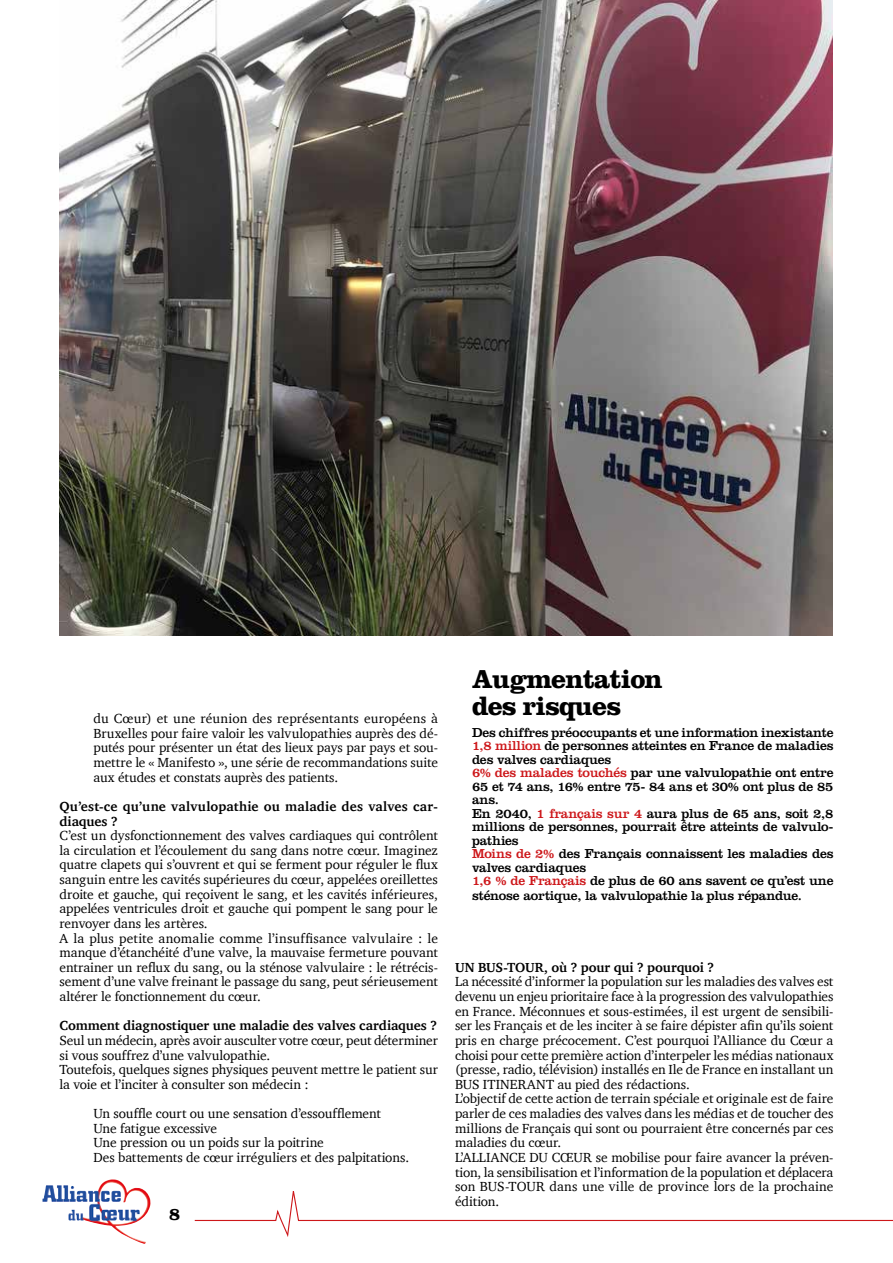
<style>
.page{position:relative;width:893px;height:1263px;background:#fff}
.page>*{position:absolute;margin:0;border:0;box-sizing:border-box;transform-origin:0 0}
.t1{font:700 27px/27px "Clarendon";letter-spacing:-.03em;color:#000}
.t2{font:700 18px "Clarendon";color:#000}
.t3{font:13.5px/14.5px "Charter";letter-spacing:-.005em;color:#000}
.t4{font:13.5px/13.6px "Clarendon";letter-spacing:-.01em;color:#000}
.t5{font:700 13.5px/14.5px "Charter";letter-spacing:.005em;color:#000}
.t6{font:700 13.5px "Charter";letter-spacing:-.015em;color:#000}
.s1{color:#cd171a}
</style>
<div class="page">
<img style="left:76px;top:1179px;width:75px;height:65px">
<img style="left:60px;top:0;width:773px;height:635px">
<svg style="left:194px;top:1191px;width:699px;height:46px"></svg>
<p class="t3" style="left:94px;top:711px;width:346px;text-align:justify">du Cœur) et une réunion des représentants européens à Bruxelles pour faire valoir les valvulopathies auprès des dé&shy;putés pour présenter un état des lieux pays par pays et sou&shy;mettre le « Manifesto », une série de recommandations suite aux études et constats auprès des patients.</p>
<p class="t5" style="left:60px;top:799px;width:380px">Qu’est-ce qu’une valvulopathie ou maladie des valves car&shy;diaques ?</p>
<p class="t3" style="left:60px;top:828px;width:380px">C’est un dysfonctionnement des valves cardiaques qui contrôlent la circulation et l’écoulement du sang dans notre cœur. Imaginez quatre clapets qui s’ouvrent et qui se ferment pour réguler le flux sanguin entre les cavités supérieures du cœur, appelées oreillettes droite et gauche, qui reçoivent le sang, et les cavités inférieures, appelées ventricules droit et gauche qui pompent le sang pour le renvoyer dans les artères.<br>A la plus petite anomalie comme l’insuffisance valvulaire : le manque d’étanchéité d’une valve, la mauvaise fermeture pouvant entrainer un reflux du sang, ou la sténose valvulaire : le rétrécis&shy;sement d’une valve freinant le passage du sang, peut sérieusement altérer le fonctionnement du cœur.</p>
<p class="t5" style="left:60px;top:1018px;width:379px">Comment diagnostiquer une maladie des valves cardiaques ?</p>
<p class="t3" style="left:60px;top:1033px;width:380px">Seul un médecin, après avoir ausculter votre cœur, peut déterminer si vous souffrez d’une valvulopathie.<br>Toutefois, quelques signes physiques peuvent mettre le patient sur la voie et l’inciter à consulter son médecin :</p>
<p class="t3" style="left:94px;top:1106px;width:317px">Un souffle court ou une sensation d’essoufflement<br>Une fatigue excessive<br>Une pression ou un poids sur la poitrine<br>Des battements de cœur irréguliers et des palpitations.</p>
<h2 class="t2" style="left:169px;top:1203px;width:12px">8</h2>
<h1 class="t1" style="left:472px;top:665px;width:192px">Augmentation des risques</h1>
<p class="t4" style="left:472px;top:725px;width:363px">Des chiffres préoccupants et une information inexistante <span class="s1">1,8 million</span> de personnes atteintes en France de maladies des valves cardiaques<br><span class="s1">6% des malades touchés</span> par une valvulopathie ont entre 65 et 74 ans, 16% entre 75- 84 ans et 30% ont plus de 85 ans.<br>En 2040, <span class="s1">1 français sur 4</span> aura plus de 65 ans, soit 2,8 millions de personnes, pourrait être atteints de valvulo&shy;pathies<br><span class="s1">Moins de 2%</span> des Français connaissent les maladies des valves cardiaques<br><span class="s1">1,6 % de Français</span> de plus de 60 ans savent ce qu’est une sténose aortique, la valvulopathie la plus répandue.</p>
<p class="t6" style="left:455px;top:955px;width:260px">UN BUS-TOUR, où ? pour qui ? pourquoi ?</p>
<p class="t3" style="left:455px;top:974px;width:380px">La nécessité d’informer la population sur les maladies des valves est devenu un enjeu prioritaire face à la progression des valvulopathies en France. Méconnues et sous-estimées, il est urgent de sensibili&shy;ser les Français et de les inciter à se faire dépister afin qu’ils soient pris en charge précocement. C’est pourquoi l’Alliance du Cœur a choisi pour cette première action d’interpeler les médias nationaux (presse, radio, télévision) installés en Ile de France en installant un BUS ITINERANT au pied des rédactions.<br>L’objectif de cette action de terrain spéciale et originale est de faire parler de ces maladies des valves dans les médias et de toucher des millions de Français qui sont ou pourraient être concernés par ces maladies du cœur.<br>L’ALLIANCE DU CŒUR se mobilise pour faire avancer la préven&shy;tion, la sensibilisation et l’information de la population et déplacera son BUS-TOUR dans une ville de province lors de la prochaine édition.</p>
</div>
